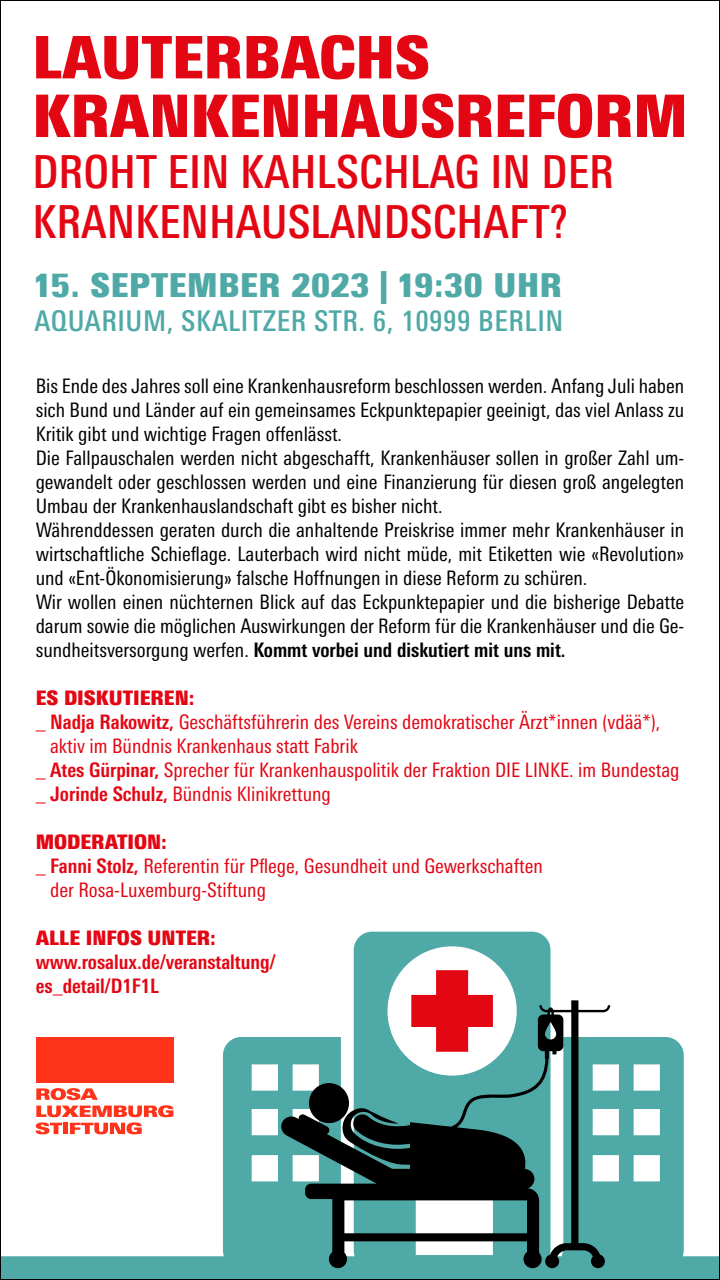
<style>
.page{position:relative;width:720px;height:1280px;background:#fff}
.page>*{position:absolute;margin:0;border:0;box-sizing:border-box;transform-origin:0 0}
.t1{font:900 condensed 58.6px/58.6px "Linotype Univers";color:#e30613}
.t2{font:500 condensed 45.5px/50.5px "Linotype Univers";color:#e30613}
.t3{font:900 condensed 33px "Linotype Univers";letter-spacing:.02em;color:#4fa9a6}
.t4{font:500 condensed 28.5px "Linotype Univers";letter-spacing:.02em;color:#4fa9a6}
.t5{font:condensed 20px/24px "Linotype Univers";color:#000}
.t6{font:condensed 20px "Linotype Univers";color:#e30613}
.t7{font:700 condensed 20px/24px "Linotype Univers";color:#e30613}
.t8{font:900 condensed 20px "Linotype Univers";color:#e30613}
.s1{font-weight:700}
</style>
<div class="page">
<svg style="left:2px;top:932px;width:716px;height:346px"></svg>
<svg style="left:280px;top:1000px;width:330px;height:268px;fill:#4fa9a6"></svg>
<div style="left:309px;top:1083px;width:40px;height:40px;background:#000;border-radius:50%"></div>
<div style="left:387px;top:946px;width:130px;height:130px;background:#fff;border-radius:50%"></div>
<svg style="left:411px;top:970px;width:82px;height:82px"></svg>
<svg style="left:36px;top:1088px;width:137px;height:46px"></svg>
<div style="left:36px;top:1037px;width:137px;height:46px;background:#ff3319"></div>
<h1 class="t1" style="left:32px;top:27px;width:657px">LAUTERBACHS<br>KRANKENHAUSREFORM</h1>
<h2 class="t2" style="left:32px;top:146px;width:583px">DROHT EIN KAHLSCHLAG IN DER<br>KRANKENHAUSLANDSCHAFT?</h2>
<h3 class="t3" style="left:35px;top:265px;width:529px">15. SEPTEMBER 2023 | 19:30 UHR</h3>
<h3 class="t4" style="left:35px;top:304px;width:530px">AQUARIUM, SKALITZER STR. 6, 10999 BERLIN</h3>
<p class="t5" style="left:36px;top:374px;width:650px">Bis Ende des Jahres soll eine Krankenhausreform beschlossen werden. Anfang Juli haben sich Bund und Länder auf ein gemeinsames Eckpunktepapier geeinigt, das viel Anlass zu Kritik gibt und wichtige Fragen offenlässt.<br>Die Fallpauschalen werden nicht abgeschafft, Krankenhäuser sollen in großer Zahl um&shy;gewandelt oder geschlossen werden und eine Finanzierung für diesen groß angelegten Umbau der Krankenhauslandschaft gibt es bisher nicht.<br>Währenddessen geraten durch die anhaltende Preiskrise immer mehr Krankenhäuser in wirtschaftliche Schieflage. Lauterbach wird nicht müde, mit Etiketten wie «Revolution» und «Ent-Ökonomisierung» falsche Hoffnungen in diese Reform zu schüren.<br>Wir wollen einen nüchternen Blick auf das Eckpunktepapier und die bisherige Debatte darum sowie die möglichen Auswirkungen der Reform für die Krankenhäuser und die Ge&shy;sundheitsversorgung werfen. <span class="s1">Kommt vorbei und diskutiert mit uns mit.</span></p>
<p class="t8" style="left:36px;top:686px;width:160px">ES DISKUTIEREN:</p>
<p class="t6" style="left:36px;top:711px;width:626px">_ <span class="s1">Nadja Rakowitz,</span> Geschäftsführerin des Vereins demokratischer Ärzt*innen (vdää*),</p>
<p class="t6" style="left:50px;top:735px;width:309px">aktiv im Bündnis Krankenhaus statt Fabrik</p>
<p class="t6" style="left:36px;top:759px;width:645px">_ <span class="s1">Ates Gürpinar,</span> Sprecher für Krankenhauspolitik der Fraktion DIE LINKE. im Bundestag</p>
<p class="t6" style="left:36px;top:783px;width:297px">_ <span class="s1">Jorinde Schulz,</span> Bündnis Klinikrettung</p>
<p class="t8" style="left:36px;top:830px;width:133px">MODERATION:</p>
<p class="t6" style="left:36px;top:855px;width:509px">_ <span class="s1">Fanni Stolz,</span> Referentin für Pflege, Gesundheit und Gewerkschaften</p>
<p class="t6" style="left:50px;top:879px;width:217px">der Rosa-Luxemburg-Stiftung</p>
<p class="t8" style="left:36px;top:926px;width:182px">ALLE INFOS UNTER:</p>
<p class="t7" style="left:36px;top:950px;width:241px">www.rosalux.de/veranstaltung/ es_detail/D1F1L</p>
</div>
